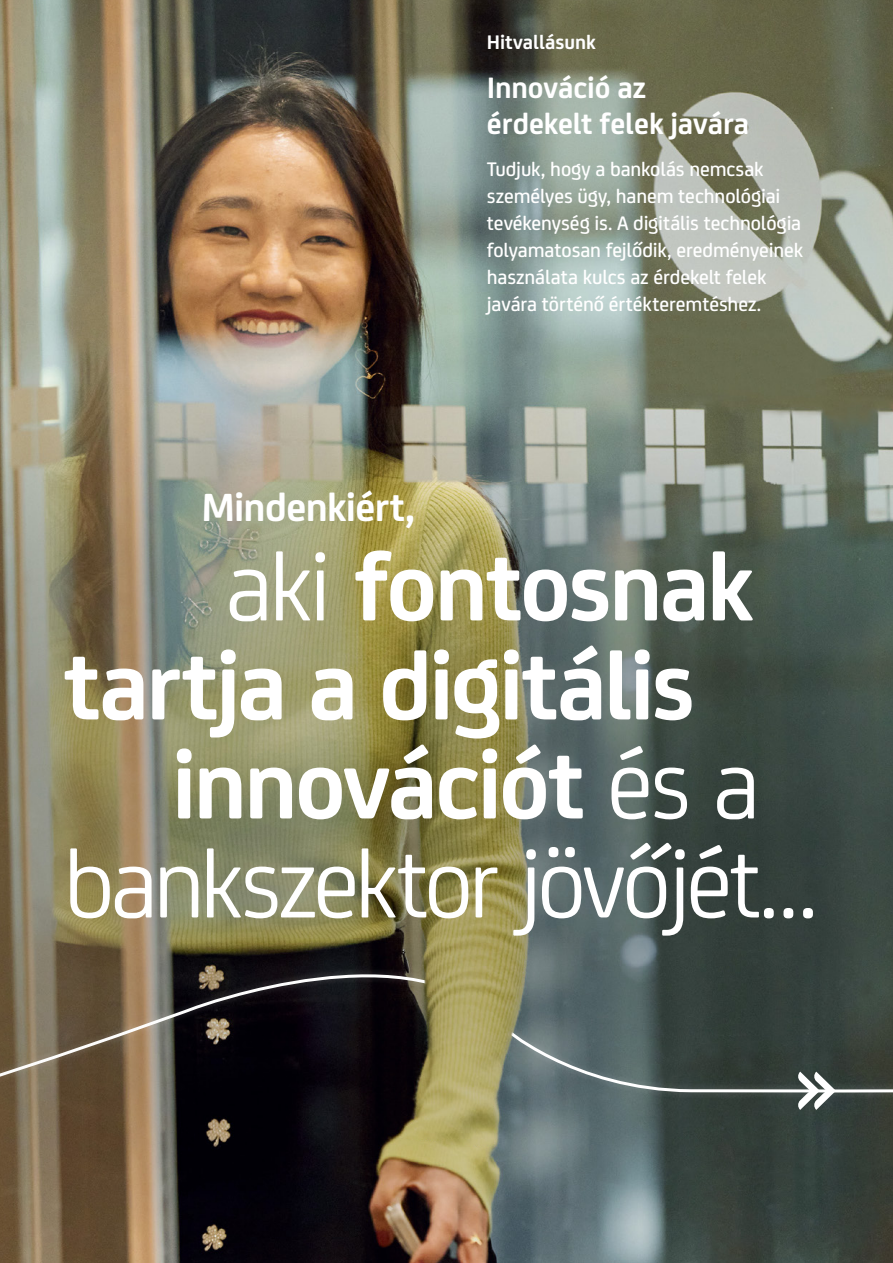
<style>
.page{position:relative;width:893px;height:1263px;background:#fff}
.page>*{position:absolute;margin:0;border:0;box-sizing:border-box;transform-origin:0 0}
.Man_Heading5{font:700 102px "Uni Credit";letter-spacing:-.03em;color:#fff}
.Man_Heading5-2{font:102px "Uni Credit";letter-spacing:-.04em;color:#fff}
.Man_Heading2{font:700 42px "Uni Credit";letter-spacing:-.015em;color:#fff}
.Man_PageStandfirst1{font:700 31.5px/36px "Uni Credit";letter-spacing:-.005em;color:#fff}
.Man_Bodytext{font:500 21px/27px "Uni Credit";letter-spacing:-.005em;color:#fff}
.PageTitle1_White{font:700 21px "Uni Credit";letter-spacing:-.005em;color:#fff}
.s1{font-weight:400}
</style>
<div class="page">
<img style="left:0;top:0;width:893px;height:1263px">
<div style="left:0;top:788px;width:893px;height:355px;background:#fff;opacity:.25"></div>
<svg style="left:0;top:794px;width:893px;height:343px;background:#5b5d4b"></svg>
<h1 class="PageTitle1_White" style="left:487px;top:26px;width:110px">Hitvallásunk</h1>
<p class="Man_PageStandfirst1" style="left:487px;top:67px;width:264px">Innováció az érdekelt felek javára</p>
<p class="Man_Bodytext" style="left:487px;top:154px;width:318px">Tudjuk, hogy a bankolás nemcsak személyes ügy, hanem technológiai tevékenység is. A digitális technológia folyamatosan fejlődik, eredményeinek használata kulcs az érdekelt felek javára történő értékteremtéshez.</p>
<h2 class="Man_Heading2" style="left:202px;top:476px;width:215px">Mindenkiért,</h2>
<h2 class="Man_Heading5" style="left:226px;top:510px;width:529px"><span class="s1">aki</span> fontosnak</h2>
<h2 class="Man_Heading5" style="left:64px;top:609px;width:633px">tartja a digitális</h2>
<h2 class="Man_Heading5" style="left:172px;top:708px;width:590px">innovációt <span class="s1">és a</span></h2>
<h2 class="Man_Heading5-2" style="left:64px;top:811px;width:755px">bankszektor jövőjét…</h2>
</div>
